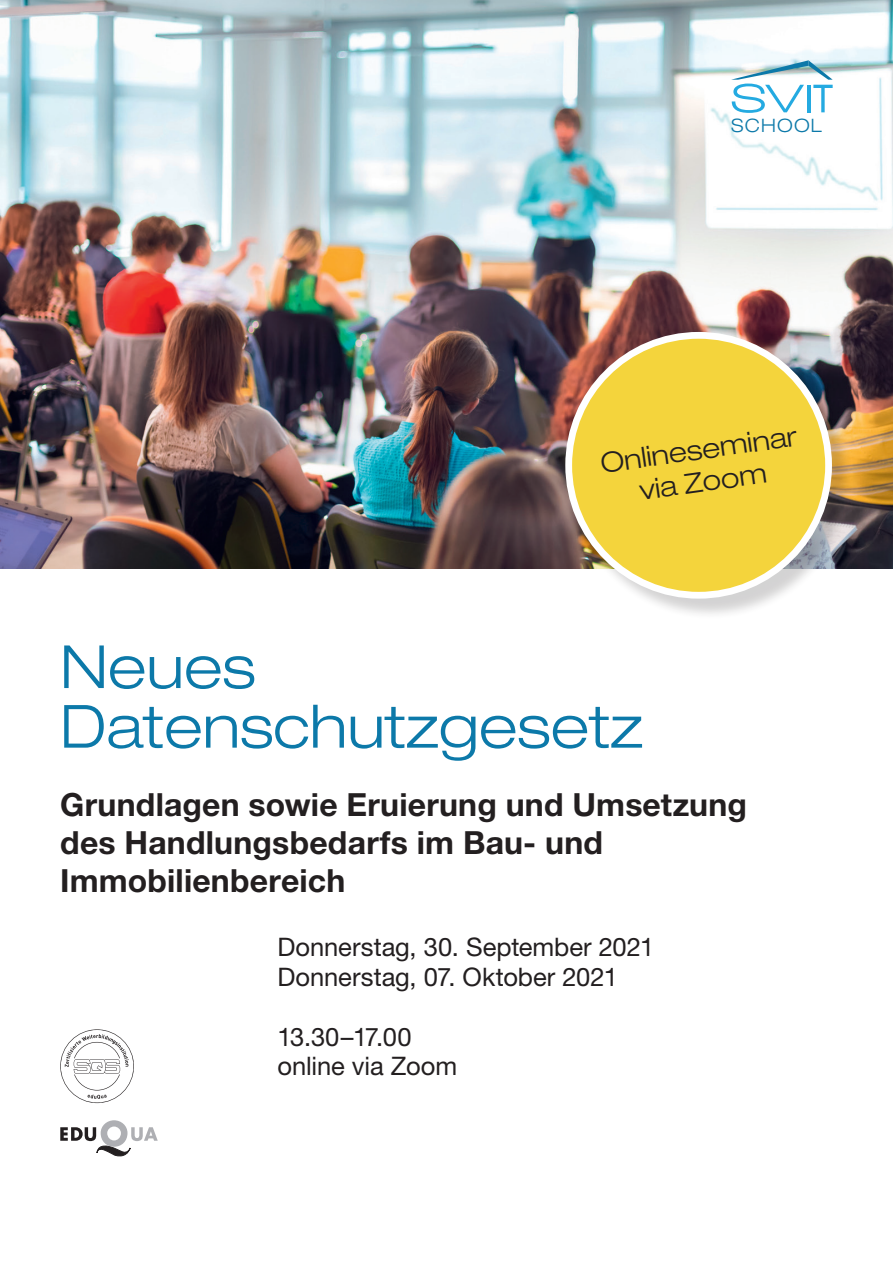
<style>
.page{position:relative;width:893px;height:1263px;background:#fff}
.page>*{position:absolute;margin:0;border:0;box-sizing:border-box;transform-origin:0 0}
.t1{font:300 expanded 59.55px/59.6px "Helvetica Neue LT Std";color:#0c79a9}
.t2{font:700 31.95px/38.2px "Helvetica Neue LT Std";letter-spacing:.005em;color:#231f20}
.t3{font:300 expanded 27.75px/32.4px "Helvetica Neue LT Std";color:#231f20;text-align:center}
.t4{font:25.5px/29.8px "Helvetica Neue LT Std";letter-spacing:-.005em;color:#231f20}
.t5{font:300 expanded 18.45px "Helvetica Neue LT Std";letter-spacing:.065em;color:#0c79a9}
</style>
<div class="page">
<img style="left:0;top:0;width:893px;height:569px">
<svg style="left:60px;top:1029px;width:74px;height:74px"></svg>
<svg style="left:60px;top:1120px;width:98px;height:36px"></svg>
<div style="left:568px;top:335px;width:285px;height:285px;background:#231f20;opacity:.2"></div>
<div style="left:569px;top:335px;width:260px;height:260px;background:#f4d43c;border-radius:50%"></div>
<div style="left:565px;top:332px;width:267px;height:267px;border:7px solid #fff;border-radius:50%"></div>
<svg style="left:731px;top:60px;width:102px;height:53px"></svg>
<p class="t5" style="left:731px;top:114px;width:92px">SCHOOL</p>
<p class="t3" style="left:598px;top:447px;width:199px;rotate:-8deg">Onlineseminar via Zoom</p>
<h1 class="t1" style="left:60px;top:636px;width:584px">Neues<br>Datenschutzgesetz</h1>
<p class="t2" style="left:60px;top:784px;width:688px">Grundlagen sowie Eruierung und Umsetzung des Handlungsbedarfs im Bau- und<br>Immobilienbereich</p>
<p class="t4" style="left:277px;top:932px;width:378px">Donnerstag, 30. September 2021<br>Donnerstag, 07. Oktober 2021</p>
<p class="t4" style="left:277px;top:1021px;width:181px">13.30–17.00 online via Zoom</p>
</div>
